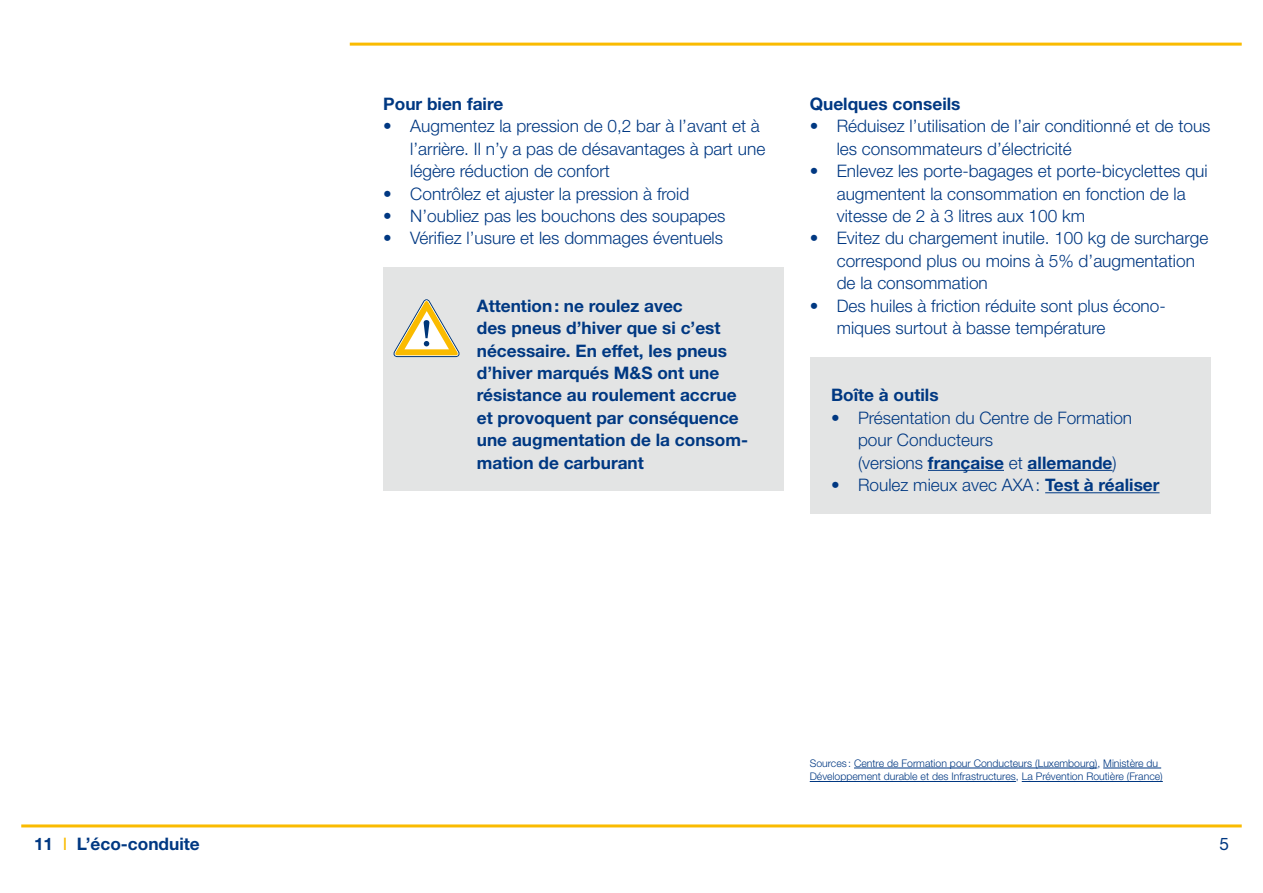
<style>
.page{position:relative;width:1263px;height:893px;background:#fff}
.page>*{position:absolute;margin:0;border:0;box-sizing:border-box;transform-origin:0 0}
.t1{font:300 17.25px/22.4px "Helvetica Neue LT Std";color:#003882}
.t2{font:700 17.25px/22.4px "Helvetica Neue LT Std";color:#003882}
.t3{font:17.25px "Helvetica Neue LT Std";color:#003882}
.t4{font:300 10.5px/13.5px "Helvetica Neue LT Std";color:#003882}
.s1{font-weight:700}
.s2{font-weight:400;color:#fabb00}
</style>
<div class="page">
<div style="left:810px;top:357px;width:401px;height:156px;background:#e3e4e4"></div>
<div style="left:383px;top:267px;width:401px;height:224px;background:#e3e4e4"></div>
<svg style="left:393px;top:299px;width:67px;height:58px"></svg>
<hr style="left:21px;top:824px;width:1221px;height:3px;background:#fabb00">
<hr style="left:350px;top:43px;width:892px;height:3px;background:#fabb00">
<hr style="left:928px;top:470px;width:76px;height:1px;background:#003882">
<hr style="left:1028px;top:470px;width:84px;height:1px;background:#003882">
<hr style="left:1045px;top:492px;width:114px;height:1px;background:#003882">
<hr style="left:854px;top:768px;width:243px;height:1px;background:#003882">
<hr style="left:1103px;top:768px;width:58px;height:1px;background:#003882">
<hr style="left:810px;top:781px;width:206px;height:1px;background:#003882">
<hr style="left:1022px;top:781px;width:141px;height:1px;background:#003882">
<p class="t2" style="left:383px;top:92px;width:122px">Pour bien faire</p>
<p class="t1" style="left:410px;top:115px;width:357px;text-indent:-27px">• Augmentez la pression de 0,2 bar à l’avant et à l’arrière. Il n’y a pas de désavantages à part une légère réduction de confort</p>
<p class="t1" style="left:383px;top:182px;width:307px">• Contrôlez et ajuster la pression à froid</p>
<p class="t1" style="left:383px;top:204px;width:344px">• N’oubliez pas les bouchons des soupapes</p>
<p class="t1" style="left:383px;top:227px;width:341px">• Vérifiez l’usure et les dommages éventuels</p>
<p class="t2" style="left:477px;top:294px;width:273px">Attention: ne roulez avec<br>des pneus d’hiver que si c’est nécessaire. En effet, les pneus d’hiver marqués M&amp;S ont une résistance au roulement accrue et provoquent par conséquence une augmentation de la consom&shy;mation de carburant</p>
<p class="t2" style="left:810px;top:92px;width:152px">Quelques conseils</p>
<p class="t1" style="left:837px;top:115px;width:375px;text-indent:-27px">• Réduisez l’utilisation de l’air conditionné et de tous les consommateurs d’électricité</p>
<p class="t1" style="left:837px;top:159px;width:372px;text-indent:-27px">• Enlevez les porte-bagages et porte-bicyclettes qui augmentent la consommation en fonction de la vitesse de 2 à 3 litres aux 100 km</p>
<p class="t1" style="left:837px;top:227px;width:373px;text-indent:-27px">• Evitez du chargement inutile. 100 kg de surcharge correspond plus ou moins à 5% d’augmentation de la consommation</p>
<p class="t1" style="left:837px;top:294px;width:331px;text-indent:-27px">• Des huiles à friction réduite sont plus écono&shy;miques surtout à basse température</p>
<p class="t2" style="left:831px;top:384px;width:109px">Boîte à outils</p>
<p class="t1" style="left:858px;top:406px;width:276px;text-indent:-27px">• Présentation du Centre de Formation pour Conducteurs<br>(versions <span class="s1">française</span> et <span class="s1">allemande</span>)</p>
<p class="t1" style="left:831px;top:473px;width:330px">• Roulez mieux avec AXA: <span class="s1">Test à réaliser</span></p>
<p class="t4" style="left:810px;top:756px;width:355px">Sources : Centre de Formation pour Conducteurs (Luxembourg), Ministère du<br>Développement durable et des Infrastructures, La Prévention Routière (France)</p>
<p class="t2" style="left:34px;top:832px;width:167px">11 <span class="s2">I</span> L’éco-conduite</p>
<p class="t3" style="left:1219px;top:833px;width:11px">5</p>
</div>
